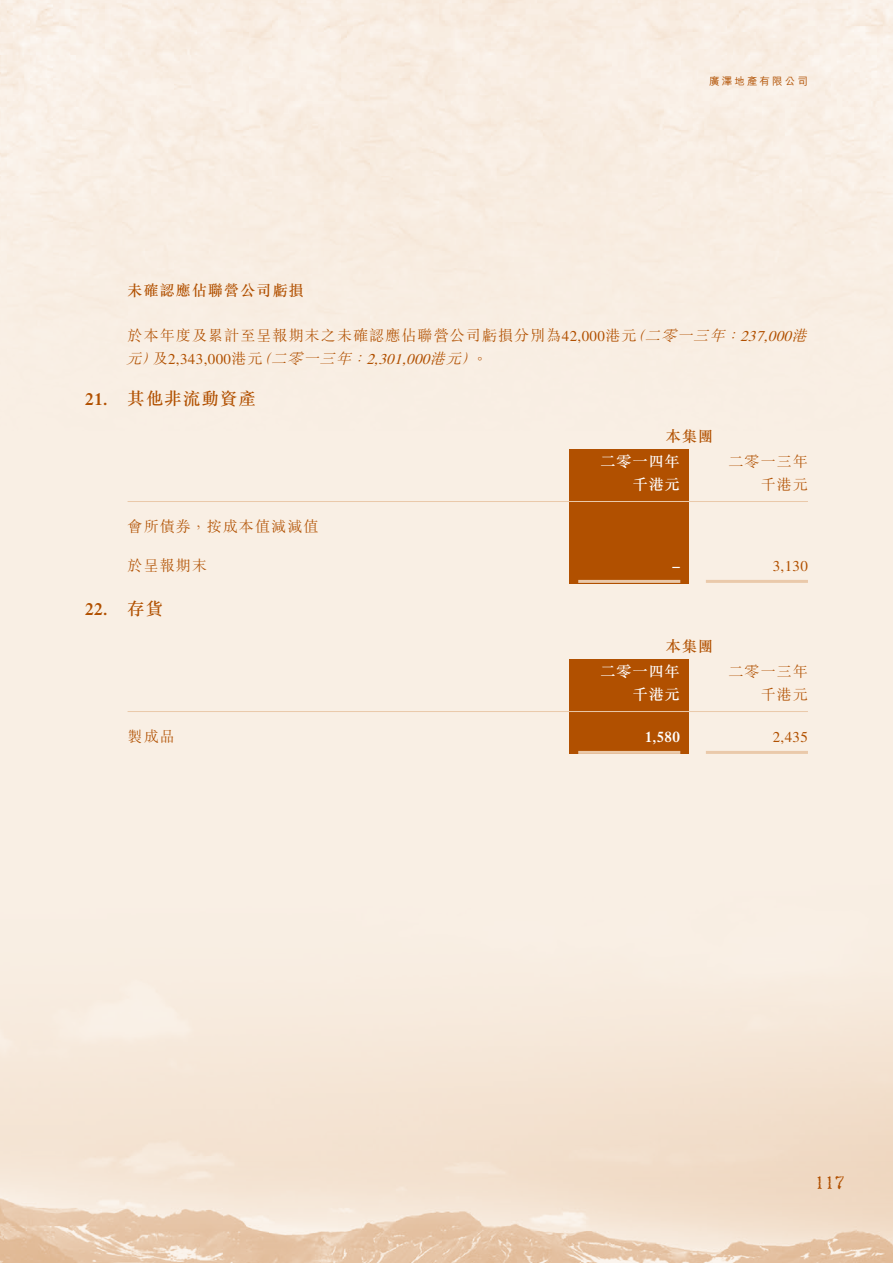
<style>
.page{position:relative;width:893px;height:1263px;background:#fff}
.page>*{position:absolute;margin:0;border:0;box-sizing:border-box;transform-origin:0 0}
.t1{font:700 18px "C Gu Yin HK";color:#b15000}
.t2{font:500 17.25px "M Sung HK";letter-spacing:.075em;color:#b15000}
.t3{font:600 17.25px "Times LT Std";color:#b15000}
.t4{font:300 15px/22.5px "M Sung HK";letter-spacing:.075em;color:#b15000}
.t5{font:500 15px "M Sung HK";letter-spacing:.075em;color:#b15000}
.t6{font:500 15px "M Sung HK";letter-spacing:.075em;color:#fff}
.t7{font:15px "Times LT Std";letter-spacing:.025em;color:#b15000}
.t8{font:600 15px "Times LT Std";color:#fff}
.t9{font:500 10.5px "M Hei HK";letter-spacing:.2em;color:#b15000}
.s1{font-family:"Times LT Std";font-weight:400}
.s2{font-style:italic}
.s3{font-family:"Times LT Std";font-weight:400;font-style:italic}
.s4{font-family:"Times LT Std";font-weight:600}
.s5{font-family:"M Sung HK";font-weight:500}
</style>
<div class="page">
<img style="left:0;top:431px;width:893px;height:832px">
<div style="left:570px;top:449px;width:119px;height:135px;background:#b15000"></div>
<hr style="left:128px;top:501px;width:680px;height:1px;background:#eac9aa">
<hr style="left:578px;top:580px;width:102px;height:3px;background:#eac9aa">
<hr style="left:706px;top:580px;width:102px;height:3px;background:#eac9aa">
<div style="left:570px;top:659px;width:119px;height:95px;background:#b15000"></div>
<hr style="left:128px;top:711px;width:680px;height:1px;background:#eac9aa">
<hr style="left:578px;top:751px;width:102px;height:3px;background:#eac9aa">
<hr style="left:706px;top:751px;width:102px;height:3px;background:#eac9aa">
<p class="t9" style="left:709px;top:74px;width:100px">廣澤地產有限公司</p>
<p class="t5" style="left:128px;top:280px;width:178px">未確認應佔聯營公司虧損</p>
<p class="t4" style="left:126px;top:324px;width:687px">於本年度及累計至呈報期末之未確認應佔聯營公司虧損分別為<span class="s1">42,000</span>港元<span class="s2">（二零一三年：</span><span class="s3">237,000</span><span class="s2">港元）</span>及<span class="s1">2 , 3 43 , 000</span>港元<span class="s2">（二零一三年：</span><span class="s3">2,301,000</span><span class="s2">港元）</span>。</p>
<p class="t2" style="left:85px;top:386px;width:173px"><span class="s4">21.</span> 其他非流動資產</p>
<p class="t5" style="left:666px;top:426px;width:49px">本集團</p>
<p class="t6" style="left:600px;top:451px;width:81px">二零一四年</p>
<p class="t4" style="left:728px;top:450px;width:81px">二零一三年</p>
<p class="t6" style="left:633px;top:474px;width:49px">千港元</p>
<p class="t4" style="left:761px;top:472px;width:49px">千港元</p>
<p class="t4" style="left:128px;top:514px;width:192px">會所債券，按成本值減減值</p>
<p class="t4" style="left:128px;top:553px;width:81px">於呈報期末</p>
<p class="t8" style="left:672px;top:557px;width:9px">–</p>
<p class="t7" style="left:773px;top:557px;width:37px">3,130</p>
<p class="t3" style="left:85px;top:599px;width:80px">22. <span class="s5">存貨</span></p>
<p class="t5" style="left:666px;top:636px;width:49px">本集團</p>
<p class="t6" style="left:600px;top:661px;width:81px">二零一四年</p>
<p class="t4" style="left:728px;top:660px;width:81px">二零一三年</p>
<p class="t6" style="left:633px;top:684px;width:49px">千港元</p>
<p class="t4" style="left:761px;top:682px;width:49px">千港元</p>
<p class="t4" style="left:128px;top:724px;width:49px">製成品</p>
<p class="t8" style="left:645px;top:728px;width:37px">1,580</p>
<p class="t7" style="left:773px;top:728px;width:37px">2,435</p>
<p class="t1" style="left:815px;top:1170px;width:32px">117</p>
</div>
